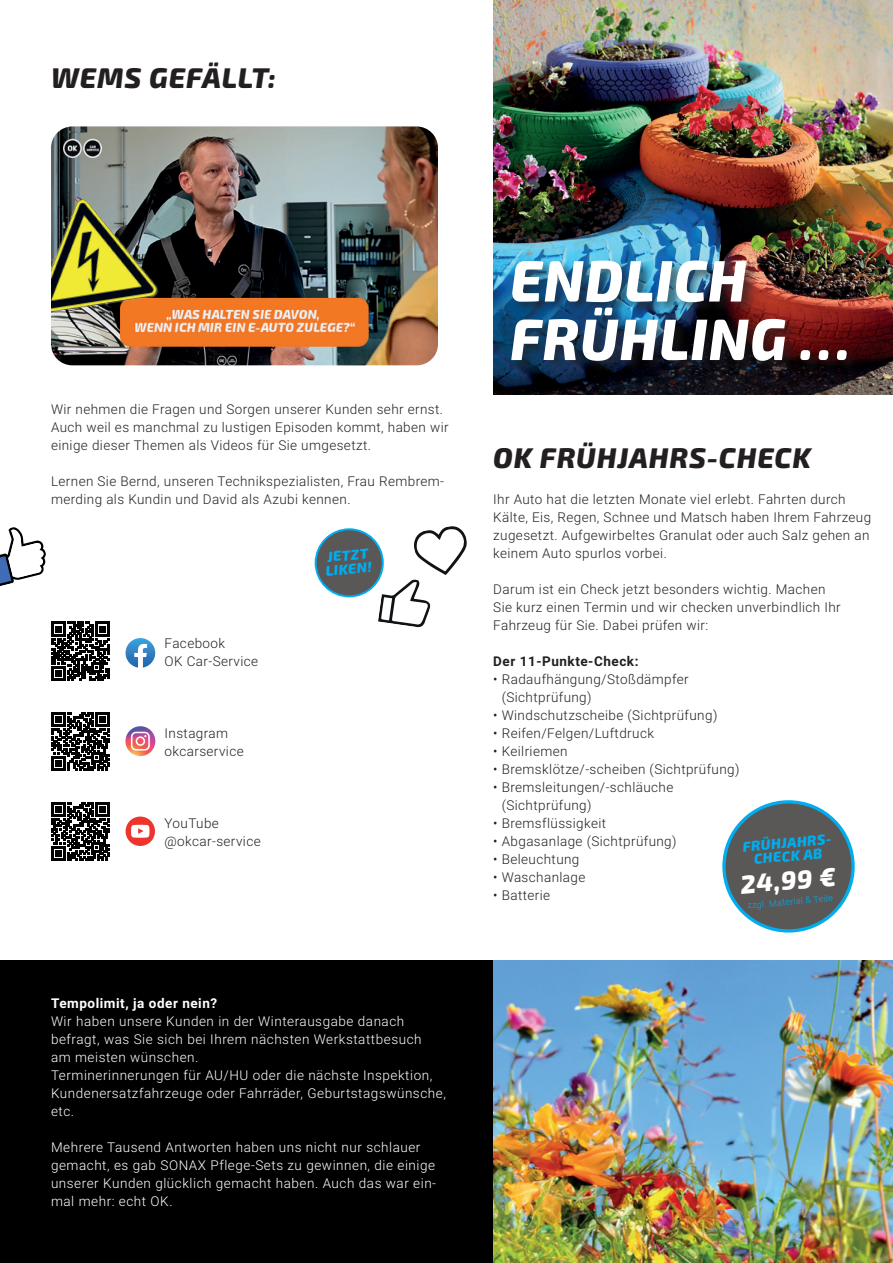
<style>
.page{position:relative;width:893px;height:1263px;background:#fff}
.page>*{position:absolute;margin:0;border:0;box-sizing:border-box;transform-origin:0 0}
.t1{font:italic 800 58.5px/58.5px "Exo 2";letter-spacing:.02em;color:#fff;scale:.95 1}
.t2{font:italic 800 28.5px "Exo 2";letter-spacing:.03em;color:#231f20}
.t3{font:italic 800 25.8px "Exo 2";color:#fff}
.t4{font:italic 800 14.25px/13.5px "Exo 2";color:#00aeef;text-align:center}
.t5{font:300 13.5px/18px "Roboto";letter-spacing:.03em;color:#231f20}
.t6{font:300 13.5px/18px "Roboto";letter-spacing:.04em;color:#fff}
.t7{font:700 13.5px "Roboto";letter-spacing:.04em;color:#fff}
.t8{font:700 13.5px "Roboto";letter-spacing:.04em;color:#231f20}
.t9{font:300 9px "Roboto";color:#00aeef}
</style>
<div class="page">
<div style="left:0;top:960px;width:493px;height:303px;background:#000"></div>
<img style="left:493px;top:0;width:400px;height:395px">
<div style="left:724px;top:802px;width:129px;height:129px;background:#5a5757;border-radius:50%"></div>
<div style="left:722px;top:800px;width:133px;height:132px;border:3px solid #00aeef;border-radius:50%"></div>
<div style="left:316px;top:529px;width:67px;height:67px;background:#5a5757;border-radius:50%"></div>
<div style="left:315px;top:528px;width:69px;height:69px;border:2px solid #00aeef;border-radius:50%"></div>
<svg style="left:0;top:527px;width:46px;height:59px"></svg>
<svg style="left:378px;top:526px;width:89px;height:102px"></svg>
<div style="left:510px;top:258px;width:350px;height:117px;background:#231f20;opacity:.6"></div>
<img style="left:51px;top:126px;width:387px;height:239px">
<img style="left:51px;top:191px;width:111px;height:124px">
<img style="left:493px;top:960px;width:400px;height:303px">
<img style="left:125px;top:726px;width:30px;height:30px;border-radius:15px">
<svg style="left:131px;top:732px;width:19px;height:18px"></svg>
<svg style="left:126px;top:638px;width:29px;height:30px"></svg>
<div style="left:126px;top:816px;width:29px;height:30px;background:#ee352d;border-radius:50%"></div>
<svg style="left:131px;top:825px;width:18px;height:13px"></svg>
<svg style="left:51px;top:622px;width:59px;height:58px"></svg>
<svg style="left:51px;top:712px;width:59px;height:58px"></svg>
<svg style="left:51px;top:802px;width:59px;height:58px"></svg>
<h2 class="t2" style="left:51px;top:61px;width:226px">WEMS GEFÄLLT:</h2>
<p class="t5" style="left:51px;top:400px;width:399px">Wir nehmen die Fragen und Sorgen unserer Kunden sehr ernst.<br>Auch weil es manchmal zu lustigen Episoden kommt, haben wir einige dieser Themen als Videos für Sie umgesetzt.</p>
<p class="t5" style="left:51px;top:472px;width:395px">Lernen Sie Bernd, unseren Technikspezialisten, Frau Rembrem&shy;merding als Kundin und David als Azubi kennen.</p>
<p class="t5" style="left:165px;top:634px;width:62px">Facebook</p>
<p class="t5" style="left:165px;top:652px;width:95px">OK Car-Service</p>
<p class="t5" style="left:165px;top:724px;width:81px">Instagram okcarservice</p>
<p class="t5" style="left:165px;top:814px;width:98px">YouTube @okcar-service</p>
<p class="t4" style="left:324px;top:551px;width:48px;text-align:left;rotate:-5deg">JETZT<br>LIKEN!</p>
<p class="t7" style="left:51px;top:994px;width:168px">Tempolimit, ja oder nein?</p>
<p class="t6" style="left:51px;top:1012px;width:396px">Wir haben unsere Kunden in der Winterausgabe danach befragt, was Sie sich bei Ihrem nächsten Werkstattbesuch<br>am meisten wünschen.<br>Terminerinnerungen für AU/HU oder die nächste Inspektion, Kundenersatzfahrzeuge oder Fahrräder, Geburtstagswünsche, etc.</p>
<p class="t6" style="left:51px;top:1138px;width:387px">Mehrere Tausend Antworten haben uns nicht nur schlauer gemacht, es gab SONAX Pflege-Sets zu gewinnen, die einige unserer Kunden glücklich gemacht haben. Auch das war ein&shy;mal mehr: echt OK.</p>
<h1 class="t1" style="left:510px;top:253px;width:360px">ENDLICH<br>FRÜHLING …</h1>
<h2 class="t2" style="left:493px;top:441px;width:319px">OK FRÜHJAHRS-CHECK</h2>
<p class="t5" style="left:493px;top:490px;width:379px">Ihr Auto hat die letzten Monate viel erlebt. Fahrten durch Kälte, Eis, Regen, Schnee und Matsch haben Ihrem Fahrzeug zugesetzt. Aufgewirbeltes Granulat oder auch Salz gehen an keinem Auto spurlos vorbei.</p>
<p class="t5" style="left:493px;top:580px;width:349px">Darum ist ein Check jetzt besonders wichtig. Machen<br>Sie kurz einen Termin und wir checken unverbindlich Ihr<br>Fahrzeug für Sie. Dabei prüfen wir:</p>
<p class="t8" style="left:493px;top:652px;width:147px">Der 11-Punkte-Check:</p>
<p class="t5" style="left:502px;top:670px;width:189px;text-indent:-8px">• Radaufhängung/Stoßdämpfer (Sichtprüfung)</p>
<p class="t5" style="left:493px;top:706px;width:226px">• Windschutzscheibe (Sichtprüfung)</p>
<p class="t5" style="left:493px;top:724px;width:162px">• Reifen/Felgen/Luftdruck</p>
<p class="t5" style="left:493px;top:742px;width:76px">• Keilriemen</p>
<p class="t5" style="left:493px;top:760px;width:248px">• Bremsklötze/-scheiben (Sichtprüfung)</p>
<p class="t5" style="left:502px;top:778px;width:173px;text-indent:-8px">• Bremsleitungen/-schläuche (Sichtprüfung)</p>
<p class="t5" style="left:493px;top:814px;width:114px">• Bremsflüssigkeit</p>
<p class="t5" style="left:493px;top:832px;width:185px">• Abgasanlage (Sichtprüfung)</p>
<p class="t5" style="left:493px;top:850px;width:88px">• Beleuchtung</p>
<p class="t5" style="left:493px;top:868px;width:94px">• Waschanlage</p>
<p class="t5" style="left:493px;top:886px;width:58px">• Batterie</p>
<p class="t4" style="left:742px;top:840px;width:92px;rotate:-5deg">FRÜHJAHRS-<br>CHECK AB</p>
<h3 class="t3" style="left:739px;top:869px;width:97px;rotate:-5deg">24,99 €</h3>
<p class="t9" style="left:747px;top:899px;width:87px;rotate:-5deg">zzgl. Material &amp; Teile</p>
</div>
